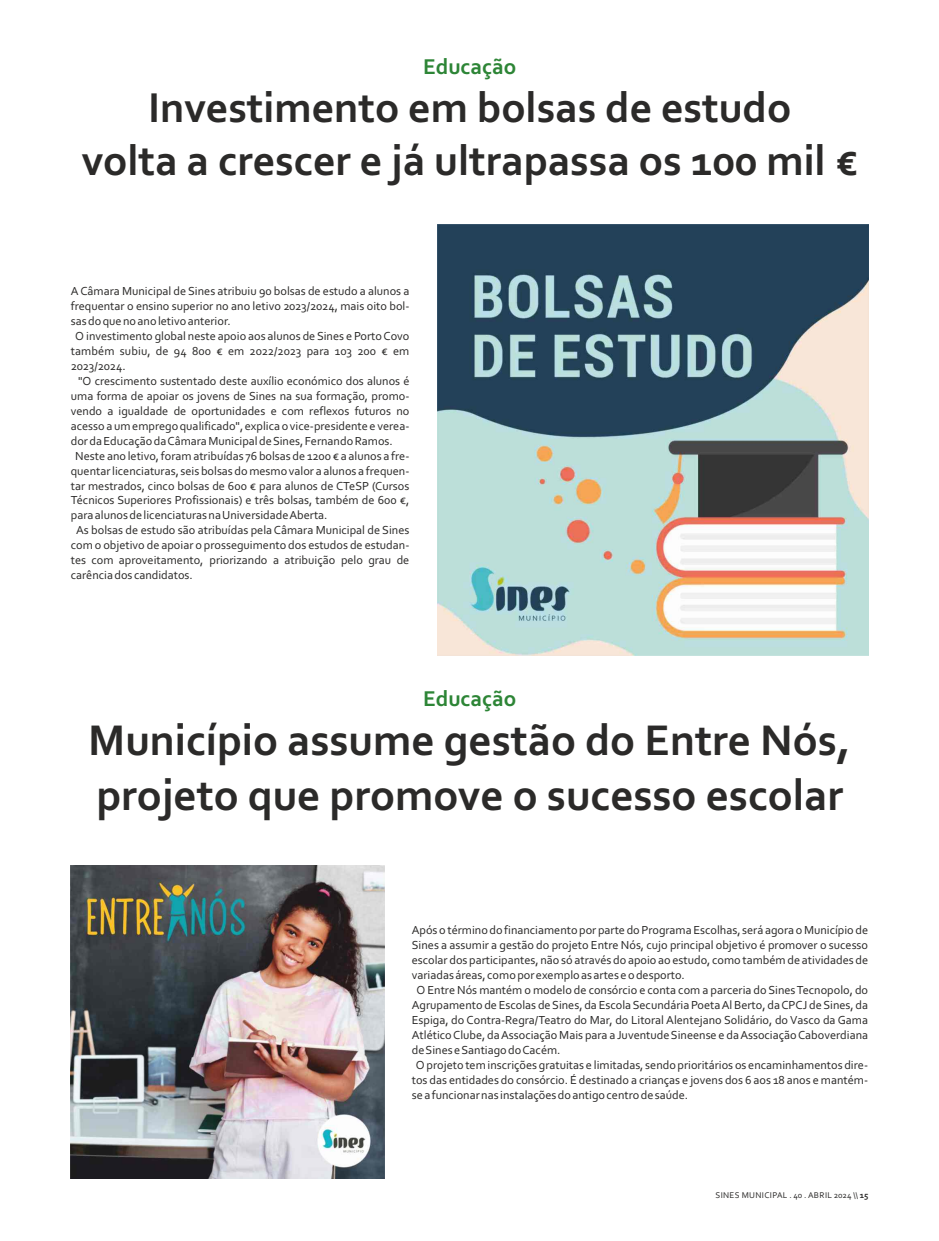
<style>
.page{position:relative;width:939px;height:1241px;background:#fff}
.page>*{position:absolute;margin:0;border:0;box-sizing:border-box;transform-origin:0 0}
.t1{font:700 45px/54.9px "Corbel";color:#2b2a29}
.t2{font:700 43.75px/53.4px "Corbel";color:#2b2a29;text-align:center}
.t3{font:700 22.5px "Corbel";color:#2d8536}
.t4{font:12.25px "Corbel";color:#2b2a29}
.t5{font:12.25px "Corbel";letter-spacing:-.02em;color:#2b2a29}
.t6{font:8.75px "Corbel";letter-spacing:.04em;color:#2b2a29}
.s1{font-weight:700}
</style>
<div class="page">
<img style="left:438px;top:225px;width:430px;height:430px">
<img style="left:71px;top:865px;width:313px;height:313px">
<h3 class="t3" style="left:423px;top:57px;width:95px">Educação</h3>
<h2 class="t2" style="left:82px;top:84px;width:778px">Investimento em bolsas de estudo<br>volta a crescer e já ultrapassa os 100 mil €</h2>
<p class="t4" style="left:71px;top:286px;width:340px">A Câmara Municipal de Sines atribuiu 90 bolsas de estudo a alunos a</p>
<p class="t4" style="left:71px;top:301px;width:340px">frequentar o ensino superior no ano letivo 2023/2024, mais oito bol-</p>
<p class="t4" style="left:71px;top:316px;width:161px">sas do que no ano letivo anterior.</p>
<p class="t4" style="left:75px;top:331px;width:336px">O investimento global neste apoio aos alunos de Sines e Porto Covo</p>
<p class="t4" style="left:71px;top:345px;width:340px">também subiu, de 94 800 € em 2022/2023 para 103 200 € em</p>
<p class="t5" style="left:71px;top:360px;width:56px">2023/2024.</p>
<p class="t4" style="left:78px;top:375px;width:333px">"O crescimento sustentado deste auxílio económico dos alunos é</p>
<p class="t4" style="left:71px;top:390px;width:340px">uma forma de apoiar os jovens de Sines na sua formação, promo-</p>
<p class="t4" style="left:71px;top:405px;width:340px">vendo a igualdade de oportunidades e com reflexos futuros no</p>
<p class="t4" style="left:71px;top:420px;width:340px">acesso a um emprego qualificado", explica o vice-presidente e verea-</p>
<p class="t4" style="left:71px;top:435px;width:323px">dor da Educação da Câmara Municipal de Sines, Fernando Ramos.</p>
<p class="t4" style="left:75px;top:450px;width:336px">Neste ano letivo, foram atribuídas 76 bolsas de 1200 € a alunos a fre-</p>
<p class="t4" style="left:71px;top:465px;width:340px">quentar licenciaturas, seis bolsas do mesmo valor a alunos a frequen-</p>
<p class="t4" style="left:71px;top:480px;width:340px">tar mestrados, cinco bolsas de 600 € para alunos de CTeSP (Cursos</p>
<p class="t4" style="left:71px;top:495px;width:340px">Técnicos Superiores Profissionais) e três bolsas, também de 600 €,</p>
<p class="t4" style="left:71px;top:510px;width:258px">para alunos de licenciaturas na Universidade Aberta.</p>
<p class="t4" style="left:76px;top:525px;width:335px">As bolsas de estudo são atribuídas pela Câmara Municipal de Sines</p>
<p class="t4" style="left:71px;top:540px;width:340px">com o objetivo de apoiar o prosseguimento dos estudos de estudan-</p>
<p class="t4" style="left:71px;top:555px;width:340px">tes com aproveitamento, priorizando a atribuição pelo grau de</p>
<p class="t4" style="left:71px;top:570px;width:124px">carência dos candidatos.</p>
<h3 class="t3" style="left:423px;top:688px;width:95px">Educação</h3>
<h1 class="t1" style="left:88px;top:716px;width:765px">Município assume gestão do Entre Nós, projeto que promove o sucesso escolar</h1>
<p class="t4" style="left:412px;top:924px;width:458px">Após o término do financiamento por parte do Programa Escolhas, será agora o Município de</p>
<p class="t4" style="left:412px;top:939px;width:458px">Sines a assumir a gestão do projeto Entre Nós, cujo principal objetivo é promover o sucesso</p>
<p class="t4" style="left:412px;top:954px;width:458px">escolar dos participantes, não só através do apoio ao estudo, como também de atividades de</p>
<p class="t4" style="left:412px;top:969px;width:274px">variadas áreas, como por exemplo as artes e o desporto.</p>
<p class="t4" style="left:416px;top:984px;width:453px">O Entre Nós mantém o modelo de consórcio e conta com a parceria do Sines Tecnopolo, do</p>
<p class="t4" style="left:412px;top:999px;width:458px">Agrupamento de Escolas de Sines, da Escola Secundária Poeta Al Berto, da CPCJ de Sines, da</p>
<p class="t4" style="left:412px;top:1014px;width:458px">Espiga, do Contra-Regra/Teatro do Mar, do Litoral Alentejano Solidário, do Vasco da Gama</p>
<p class="t4" style="left:412px;top:1029px;width:458px">Atlético Clube, da Associação Mais para a Juventude Sineense e da Associação Caboverdiana</p>
<p class="t4" style="left:412px;top:1044px;width:150px">de Sines e Santiago do Cacém.</p>
<p class="t4" style="left:416px;top:1059px;width:454px">O projeto tem inscrições gratuitas e limitadas, sendo prioritários os encaminhamentos dire-</p>
<p class="t4" style="left:412px;top:1074px;width:458px">tos das entidades do consórcio. É destinado a crianças e jovens dos 6 aos 18 anos e mantém-</p>
<p class="t4" style="left:412px;top:1089px;width:278px">se a funcionar nas instalações do antigo centro de saúde.</p>
<p class="t6" style="left:716px;top:1190px;width:154px">SINES MUNICIPAL . 40 . ABRIL 2024 \\ <span class="s1">15</span></p>
</div>
